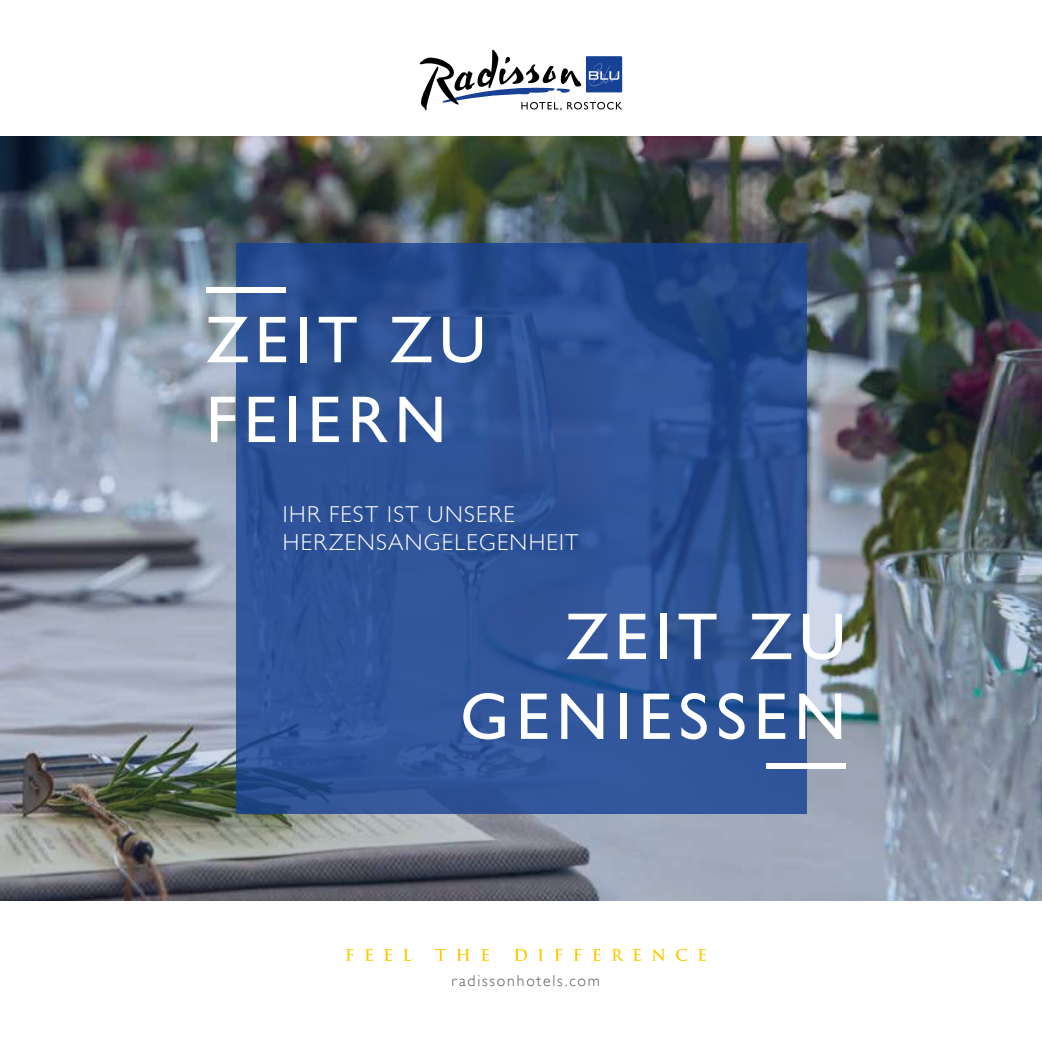
<style>
.page{position:relative;width:1042px;height:1042px;background:#fff}
.page>*{position:absolute;margin:0;border:0;box-sizing:border-box;transform-origin:0 0}
.t1{font:66.5px/79.8px "Gill Sans";letter-spacing:.1em;color:#fff}
.t2{font:300 22.93px/27.7px "Gill Sans";letter-spacing:.06em;color:#fff}
.t3{font:300 15.75px "Gill Sans";letter-spacing:.115em;color:#575756}
</style>
<div class="page">
<svg style="left:420px;top:50px;width:202px;height:61px"></svg>
<img style="left:0;top:136px;width:1042px;height:764px">
<svg style="left:236px;top:243px;width:570px;height:571px;background:#2c5195"></svg>
<div style="left:206px;top:287px;width:79px;height:6px;background:#fff"></div>
<div style="left:766px;top:763px;width:80px;height:6px;background:#fff"></div>
<svg style="left:346px;top:948px;width:360px;height:13px"></svg>
<h1 class="t1" style="left:206px;top:301px;width:282px">ZEIT ZU<br>FEIERN</h1>
<p class="t2" style="left:283px;top:500px;width:297px">IHR FEST IST UNSERE<br>HERZENSANGELEGENHEIT</p>
<h1 class="t1" style="left:460px;top:598px;width:387px;text-align:right">ZEIT ZU<br>GENIESSEN</h1>
<p class="t3" style="left:452px;top:972px;width:150px">radissonhotels.com</p>
</div>
